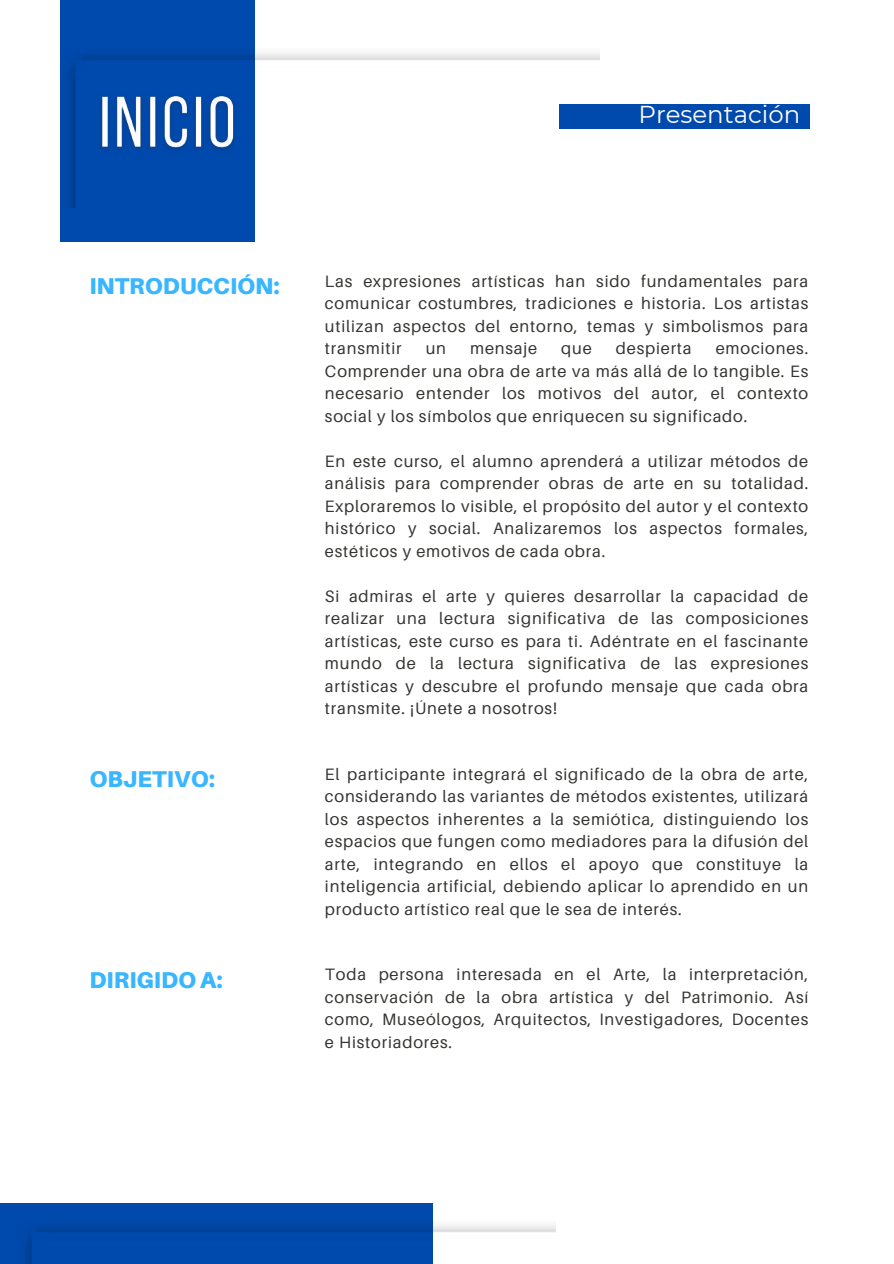
<style>
.page{position:relative;width:894px;height:1264px;background:#fff}
.page>*{position:absolute;margin:0;border:0;box-sizing:border-box;transform-origin:0 0}
.t1{font:24.45px "Montserrat";color:#fff}
.t2{font:900 22.95px "Aileron";color:#38b6ff}
.t3{font:16.5px/22.5px "Aileron";letter-spacing:.05em;color:#343431;text-align:justify}
</style>
<div class="page">
<div style="left:559px;top:104px;width:249px;height:25px;background:#004aad"></div>
<div style="left:60px;top:0;width:195px;height:242px;background:#004aad"></div>
<div style="left:0;top:1202px;width:432px;height:61px;background:#004aad"></div>
<img style="left:68px;top:53px;width:531px;height:154px">
<img style="left:24px;top:1218px;width:531px;height:45px">
<img style="left:93px;top:89px;width:150px;height:76px">
<h1 class="t1" style="left:638px;top:99px;width:163px">Presentación</h1>
<h2 class="t2" style="left:89px;top:271px;width:191px">INTRODUCCIÓN:</h2>
<p class="t3" style="left:325px;top:269px;width:484px">Las expresiones artísticas han sido fundamentales para comunicar costumbres, tradiciones e historia. Los artistas utilizan aspectos del entorno, temas y simbolismos para transmitir</p>
<p class="t3" style="left:425px;top:337px;width:22px">un</p>
<p class="t3" style="left:470px;top:337px;width:69px">mensaje</p>
<p class="t3" style="left:561px;top:337px;width:32px">que</p>
<p class="t3" style="left:615px;top:337px;width:77px">despierta</p>
<p class="t3" style="left:325px;top:337px;width:484px;text-indent:390px">emociones.<br>Comprender una obra de arte va más allá de lo tangible. Es necesario entender los motivos del autor, el contexto social y los símbolos que enriquecen su significado.</p>
<p class="t3" style="left:325px;top:449px;width:484px">En este curso, el alumno aprenderá a utilizar métodos de análisis para comprender obras de arte en su totalidad.<br>Exploraremos lo visible, el propósito del autor y el contexto histórico y social. Analizaremos los aspectos formales, estéticos y emotivos de cada obra.</p>
<p class="t3" style="left:325px;top:584px;width:484px">Si admiras el arte y quieres desarrollar la capacidad de realizar una lectura significativa de las composiciones artísticas, este curso es para ti. Adéntrate en el fascinante mundo de la lectura significativa de las expresiones artísticas y descubre el profundo mensaje que cada obra transmite. ¡Únete a nosotros!</p>
<h2 class="t2" style="left:89px;top:765px;width:127px">OBJETIVO:</h2>
<p class="t3" style="left:325px;top:762px;width:484px">El participante integrará el significado de la obra de arte, considerando las variantes de métodos existentes, utilizará los aspectos inherentes a la semiótica, distinguiendo los espacios que fungen como mediadores para la difusión del arte, integrando en ellos el apoyo que constituye la inteligencia artificial, debiendo aplicar lo aprendido en un producto artístico real que le sea de interés.</p>
<h2 class="t2" style="left:89px;top:965px;width:135px">DIRIGIDO A:</h2>
<p class="t3" style="left:325px;top:963px;width:484px">Toda persona interesada en el Arte, la interpretación, conservación de la obra artística y del Patrimonio. Así como, Museólogos, Arquitectos, Investigadores, Docentes e Historiadores.</p>
</div>
